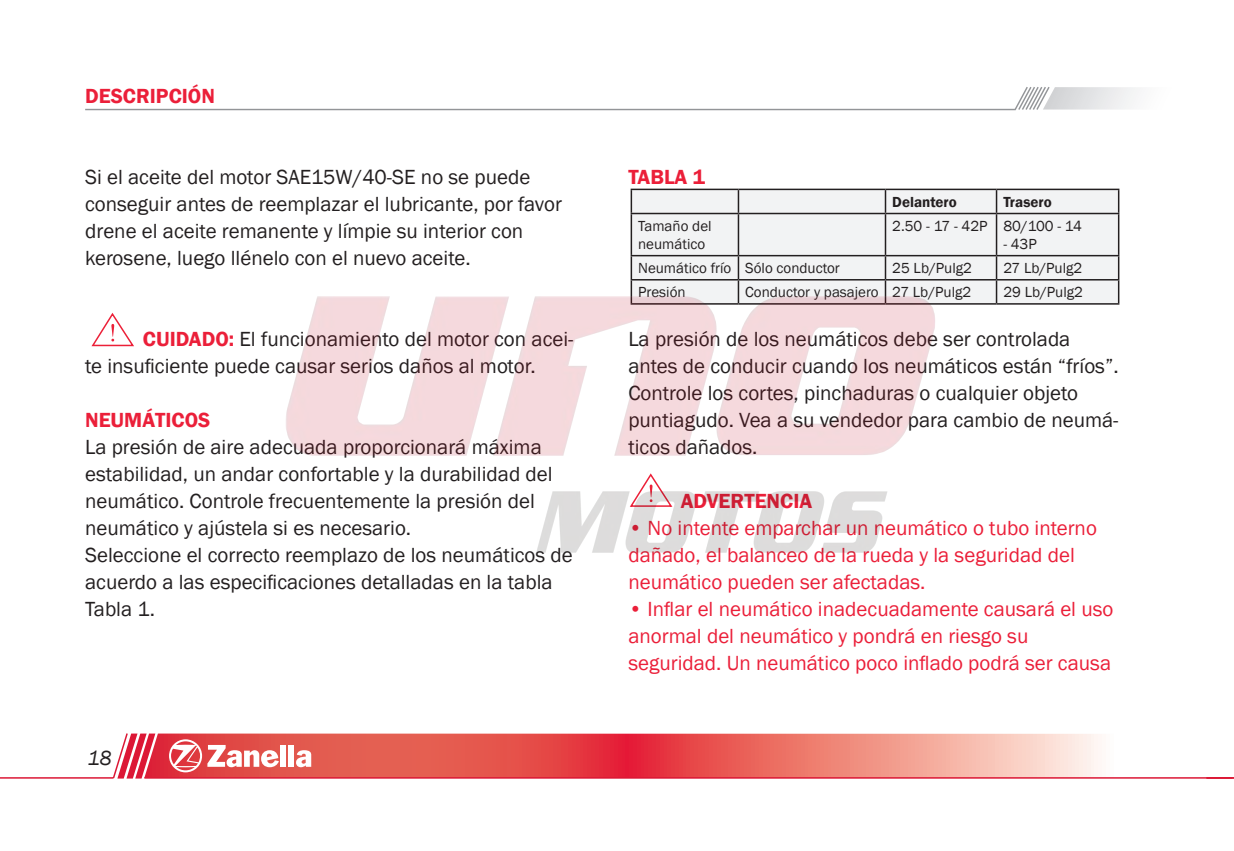
<style>
.page{position:relative;width:1234px;height:851px;background:#fff}
.page>*{position:absolute;margin:0;border:0;box-sizing:border-box;transform-origin:0 0}
.t1{font:21px/27px "Franklin Gothic";color:#231f20}
.t2{font:21px/27px "Franklin Gothic";color:#eb1f39}
.t3{font:600 21px "Franklin Gothic";color:#eb1f39}
.t4{font:italic 21px "Franklin Gothic";color:#231f20}
.t5{font:15px/18px "Franklin Gothic";color:#231f20}
.t6{font:600 15px "Franklin Gothic";color:#231f20}
.s1{font-weight:600;color:#eb1f39}
</style>
<div class="page">
<svg style="left:155px;top:733px;width:943px;height:44px;background:#eb746e"></svg>
<svg style="left:0;top:733px;width:155px;height:46px"></svg>
<hr style="left:144px;top:777px;width:1088px;height:1px;background:#dc1735">
<svg style="left:296px;top:750px;width:15px;height:17px"></svg>
<div style="left:280px;top:744px;width:6px;height:22px;background:#fff"></div>
<div style="left:288px;top:744px;width:6px;height:22px;background:#fff"></div>
<svg style="left:169px;top:739px;width:110px;height:33px"></svg>
<svg style="left:85px;top:87px;width:1053px;height:24px"></svg>
<svg style="left:91px;top:313px;width:35px;height:34px"></svg>
<hr style="left:996px;top:189px;width:123px;height:1px;background:#231f20">
<hr style="left:1117px;top:190px;width:2px;height:23px;background:#231f20">
<hr style="left:996px;top:213px;width:123px;height:1px;background:#231f20">
<hr style="left:1117px;top:214px;width:2px;height:41px;background:#231f20">
<hr style="left:996px;top:255px;width:123px;height:1px;background:#231f20">
<hr style="left:1117px;top:256px;width:2px;height:23px;background:#231f20">
<hr style="left:996px;top:279px;width:123px;height:1px;background:#231f20">
<hr style="left:1117px;top:280px;width:2px;height:23px;background:#231f20">
<hr style="left:996px;top:303px;width:123px;height:1px;background:#231f20">
<img style="left:126px;top:188px;width:986px;height:365px">
<p class="t3" style="left:85px;top:83px;width:131px">DESCRIPCIÓN</p>
<p class="t1" style="left:85px;top:164px;width:478px">Si el aceite del motor SAE15W/40-SE no se puede conseguir antes de reemplazar el lubricante, por favor drene el aceite remanente y límpie su interior con kerosene, luego llénelo con el nuevo aceite.</p>
<p class="t1" style="left:85px;top:326px;width:489px;text-indent:58px"><span class="s1">CUIDADO:</span> El funcionamiento del motor con acei&shy;te insuficiente puede causar serios daños al motor.</p>
<p class="t3" style="left:85px;top:407px;width:127px">NEUMÁTICOS</p>
<p class="t1" style="left:85px;top:434px;width:489px">La presión de aire adecuada proporcionará máxima estabilidad, un andar confortable y la durabilidad del neumático. Controle frecuentemente la presión del neumático y ajústela si es necesario.<br>Seleccione el correcto reemplazo de los neumáticos de acuerdo a las especificaciones detalladas en la tabla Tabla 1.</p>
<p class="t4" style="left:88px;top:744px;width:26px">18</p>
<p class="t3" style="left:628px;top:164px;width:78px">TABLA 1</p>
<p class="t6" style="left:892px;top:192px;width:66px">Delantero</p>
<p class="t6" style="left:1003px;top:192px;width:50px">Trasero</p>
<p class="t5" style="left:638px;top:217px;width:75px">Tamaño del neumático</p>
<p class="t5" style="left:892px;top:217px;width:191px">2.50 - 17 - 42P 80/100 - 14</p>
<p class="t5" style="left:1003px;top:235px;width:35px">- 43P</p>
<p class="t5" style="left:638px;top:259px;width:203px">Neumático frío Sólo conductor</p>
<p class="t5" style="left:892px;top:259px;width:81px">25 Lb/Pulg2</p>
<p class="t5" style="left:1003px;top:259px;width:80px">27 Lb/Pulg2</p>
<p class="t5" style="left:638px;top:283px;width:49px">Presión</p>
<p class="t5" style="left:745px;top:283px;width:227px">Conductor y pasajero 27 Lb/Pulg2</p>
<p class="t5" style="left:1003px;top:283px;width:81px">29 Lb/Pulg2</p>
<p class="t1" style="left:628px;top:326px;width:492px">La presión de los neumáticos debe ser controlada antes de conducir cuando los neumáticos están “fríos”.<br>Controle los cortes, pinchaduras o cualquier objeto puntiagudo. Vea a su vendedor para cambio de neumá&shy;ticos dañados.</p>
<p class="t3" style="left:680px;top:488px;width:133px">ADVERTENCIA</p>
<p class="t2" style="left:628px;top:515px;width:470px">• No intente emparchar un neumático o tubo interno dañado, el balanceo de la rueda y la seguridad del neumático pueden ser afectadas.</p>
<p class="t2" style="left:628px;top:596px;width:486px">• Inflar el neumático inadecuadamente causará el uso anormal del neumático y pondrá en riesgo su seguridad. Un neumático poco inflado podrá ser causa</p>
</div>
